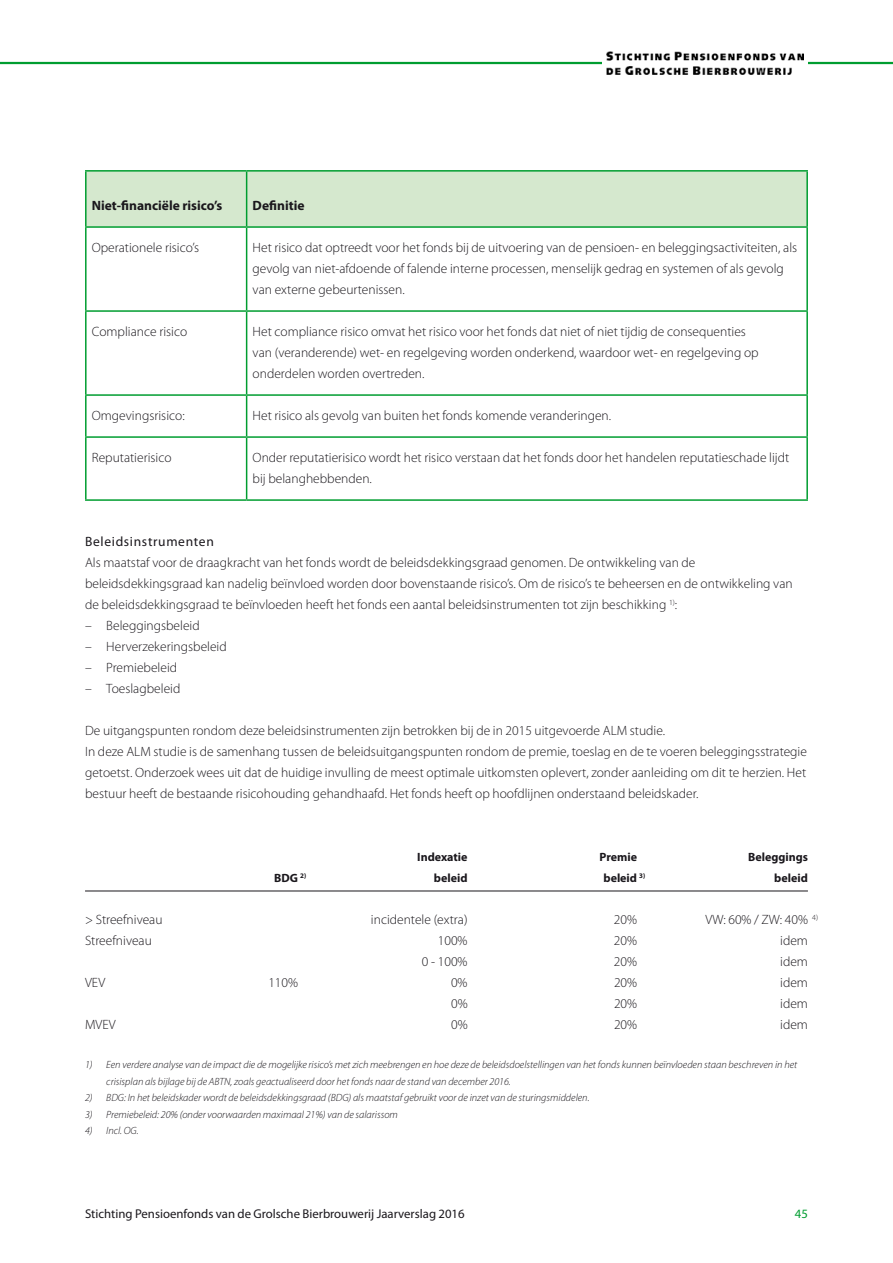
<style>
.page{position:relative;width:893px;height:1263px;background:#fff}
.page>*{position:absolute;margin:0;border:0;box-sizing:border-box;transform-origin:0 0}
.t1{font:300 13.5px/21px "Myriad Pro";color:#1a171c}
.t2{font:700 13.5px "Myriad Pro";color:#1a171c}
.t3{font:13.5px "Myriad Pro";letter-spacing:.05em;color:#1a171c}
.t4{font:12.75px "Myriad Pro";color:#1a171c}
.t5{font:12.75px "Myriad Pro";color:#009d30}
.t6{font:700 12px "Myriad Pro";color:#1a171c}
.t7{font:italic 300 10.5px/16.5px "Myriad Pro";color:#1a171c}
</style>
<div class="page">
<hr style="left:0;top:62px;width:893px;height:2px;background:#009d30">
<div style="left:602px;top:47px;width:206px;height:32px;background:#fff"></div>
<img style="left:606px;top:52px;width:198px;height:22px">
<hr style="left:85px;top:891px;width:723px;height:1px;background:#1a171c">
<div style="left:87px;top:172px;width:719px;height:54px;background:#d5e8ce"></div>
<hr style="left:85px;top:170px;width:162px;height:2px;background:#009d30">
<hr style="left:85px;top:172px;width:2px;height:54px;background:#009d30">
<hr style="left:247px;top:170px;width:561px;height:2px;background:#009d30">
<hr style="left:246px;top:172px;width:1px;height:54px;background:#009d30">
<hr style="left:806px;top:172px;width:2px;height:54px;background:#009d30">
<hr style="left:85px;top:226px;width:162px;height:2px;background:#009d30">
<hr style="left:247px;top:226px;width:561px;height:2px;background:#009d30">
<hr style="left:85px;top:228px;width:2px;height:82px;background:#009d30">
<hr style="left:246px;top:228px;width:1px;height:82px;background:#009d30">
<hr style="left:806px;top:228px;width:2px;height:82px;background:#009d30">
<hr style="left:85px;top:310px;width:162px;height:2px;background:#009d30">
<hr style="left:85px;top:312px;width:2px;height:82px;background:#009d30">
<hr style="left:247px;top:310px;width:561px;height:2px;background:#009d30">
<hr style="left:246px;top:312px;width:1px;height:82px;background:#009d30">
<hr style="left:806px;top:312px;width:2px;height:82px;background:#009d30">
<hr style="left:85px;top:394px;width:162px;height:2px;background:#009d30">
<hr style="left:85px;top:396px;width:2px;height:40px;background:#009d30">
<hr style="left:247px;top:394px;width:561px;height:2px;background:#009d30">
<hr style="left:246px;top:396px;width:1px;height:40px;background:#009d30">
<hr style="left:806px;top:396px;width:2px;height:40px;background:#009d30">
<hr style="left:85px;top:436px;width:162px;height:2px;background:#009d30">
<hr style="left:85px;top:438px;width:2px;height:61px;background:#009d30">
<hr style="left:247px;top:436px;width:561px;height:2px;background:#009d30">
<hr style="left:246px;top:438px;width:1px;height:61px;background:#009d30">
<hr style="left:806px;top:438px;width:2px;height:61px;background:#009d30">
<hr style="left:85px;top:499px;width:162px;height:2px;background:#009d30">
<hr style="left:247px;top:499px;width:561px;height:2px;background:#009d30">
<p class="t2" style="left:92px;top:197px;width:132px">Niet-financiële risico’s</p>
<p class="t2" style="left:253px;top:197px;width:53px">Definitie</p>
<p class="t1" style="left:92px;top:237px;width:109px">Operationele risico’s</p>
<p class="t1" style="left:253px;top:237px;width:546px">Het risico dat optreedt voor het fonds bij de uitvoering van de pensioen- en beleggingsactiviteiten, als gevolg van niet-afdoende of falende interne processen, menselijk gedrag en systemen of als gevolg van externe gebeurtenissen.</p>
<p class="t1" style="left:92px;top:321px;width:97px">Compliance risico</p>
<p class="t1" style="left:253px;top:321px;width:508px">Het compliance risico omvat het risico voor het fonds dat niet of niet tijdig de consequenties van (veranderende) wet- en regelgeving worden onderkend, waardoor wet- en regelgeving op onderdelen worden overtreden.</p>
<p class="t1" style="left:92px;top:405px;width:94px">Omgevingsrisico:</p>
<p class="t1" style="left:253px;top:405px;width:360px">Het risico als gevolg van buiten het fonds komende veranderingen.</p>
<p class="t1" style="left:92px;top:447px;width:81px">Reputatierisico</p>
<p class="t1" style="left:253px;top:447px;width:538px">Onder reputatierisico wordt het risico verstaan dat het fonds door het handelen reputatieschade lijdt bij belanghebbenden.</p>
<p class="t3" style="left:85px;top:533px;width:130px">Beleidsinstrumenten</p>
<p class="t1" style="left:85px;top:552px;width:709px">Als maatstaf voor de draagkracht van het fonds wordt de beleidsdekkingsgraad genomen. De ontwikkeling van de beleidsdekkingsgraad kan nadelig beïnvloed worden door bovenstaande risico’s. Om de risico’s te beheersen en de ontwikkeling van de beleidsdekkingsgraad te beïnvloeden heeft het fonds een aantal beleidsinstrumenten tot zijn beschikking <sup>1)</sup>:</p>
<p class="t1" style="left:85px;top:615px;width:116px">– Beleggingsbeleid</p>
<p class="t1" style="left:85px;top:636px;width:143px">– Herverzekeringsbeleid</p>
<p class="t1" style="left:85px;top:657px;width:94px">– Premiebeleid</p>
<p class="t1" style="left:85px;top:678px;width:97px">– Toeslagbeleid</p>
<p class="t1" style="left:85px;top:720px;width:723px">De uitgangspunten rondom deze beleidsinstrumenten zijn betrokken bij de in 2015 uitgevoerde ALM studie.<br>In deze ALM studie is de samenhang tussen de beleidsuitgangspunten rondom de premie, toeslag en de te voeren beleggingsstrategie getoetst. Onderzoek wees uit dat de huidige invulling de meest optimale uitkomsten oplevert, zonder aanleiding om dit te herzien. Het bestuur heeft de bestaande risicohouding gehandhaafd. Het fonds heeft op hoofdlijnen onderstaand beleidskader.</p>
<p class="t6" style="left:417px;top:849px;width:52px">Indexatie</p>
<p class="t6" style="left:599px;top:849px;width:39px">Premie</p>
<p class="t6" style="left:748px;top:849px;width:61px">Beleggings</p>
<p class="t6" style="left:274px;top:870px;width:34px">BDG <sup>2)</sup></p>
<p class="t6" style="left:434px;top:870px;width:35px">beleid</p>
<p class="t6" style="left:603px;top:870px;width:43px">beleid <sup>3)</sup></p>
<p class="t6" style="left:774px;top:870px;width:35px">beleid</p>
<p class="t1" style="left:85px;top:909px;width:79px">&gt; Streefniveau</p>
<p class="t1" style="left:371px;top:909px;width:98px">incidentele (extra)</p>
<p class="t1" style="left:614px;top:909px;width:25px">20%</p>
<p class="t1" style="left:705px;top:909px;width:114px">VW: 60% / ZW: 40% <sup>4)</sup></p>
<p class="t1" style="left:85px;top:930px;width:68px">Streefniveau</p>
<p class="t1" style="left:438px;top:930px;width:31px">100%</p>
<p class="t1" style="left:614px;top:930px;width:25px">20%</p>
<p class="t1" style="left:780px;top:930px;width:29px">idem</p>
<p class="t1" style="left:422px;top:951px;width:47px">0 - 100%</p>
<p class="t1" style="left:614px;top:951px;width:25px">20%</p>
<p class="t1" style="left:780px;top:951px;width:29px">idem</p>
<p class="t1" style="left:85px;top:972px;width:22px">VEV</p>
<p class="t1" style="left:268px;top:972px;width:31px">110%</p>
<p class="t1" style="left:451px;top:972px;width:18px">0%</p>
<p class="t1" style="left:614px;top:972px;width:25px">20%</p>
<p class="t1" style="left:780px;top:972px;width:29px">idem</p>
<p class="t1" style="left:451px;top:993px;width:18px">0%</p>
<p class="t1" style="left:614px;top:993px;width:25px">20%</p>
<p class="t1" style="left:780px;top:993px;width:29px">idem</p>
<p class="t1" style="left:85px;top:1014px;width:32px">MVEV</p>
<p class="t1" style="left:451px;top:1014px;width:18px">0%</p>
<p class="t1" style="left:614px;top:1014px;width:25px">20%</p>
<p class="t1" style="left:780px;top:1014px;width:29px">idem</p>
<p class="t7" style="left:106px;top:1056px;width:692px;text-indent:-21px">1) Een verdere analyse van de impact die de mogelijke risico’s met zich meebrengen en hoe deze de beleidsdoelstellingen van het fonds kunnen beïnvloeden staan beschreven in het crisisplan als bijlage bij de ABTN, zoals geactualiseerd door het fonds naar de stand van december 2016.</p>
<p class="t7" style="left:85px;top:1089px;width:506px">2) BDG: In het beleidskader wordt de beleidsdekkingsgraad (BDG) als maatstaf gebruikt voor de inzet van de sturingsmiddelen.</p>
<p class="t7" style="left:85px;top:1106px;width:314px">3) Premiebeleid: 20% (onder voorwaarden maximaal 21%) van de salarissom</p>
<p class="t7" style="left:85px;top:1122px;width:55px">4) Incl. OG.</p>
<p class="t4" style="left:85px;top:1206px;width:381px">Stichting Pensioenfonds van de Grolsche Bierbrouwerij Jaarverslag 2016</p>
<p class="t5" style="left:795px;top:1206px;width:15px">45</p>
</div>
